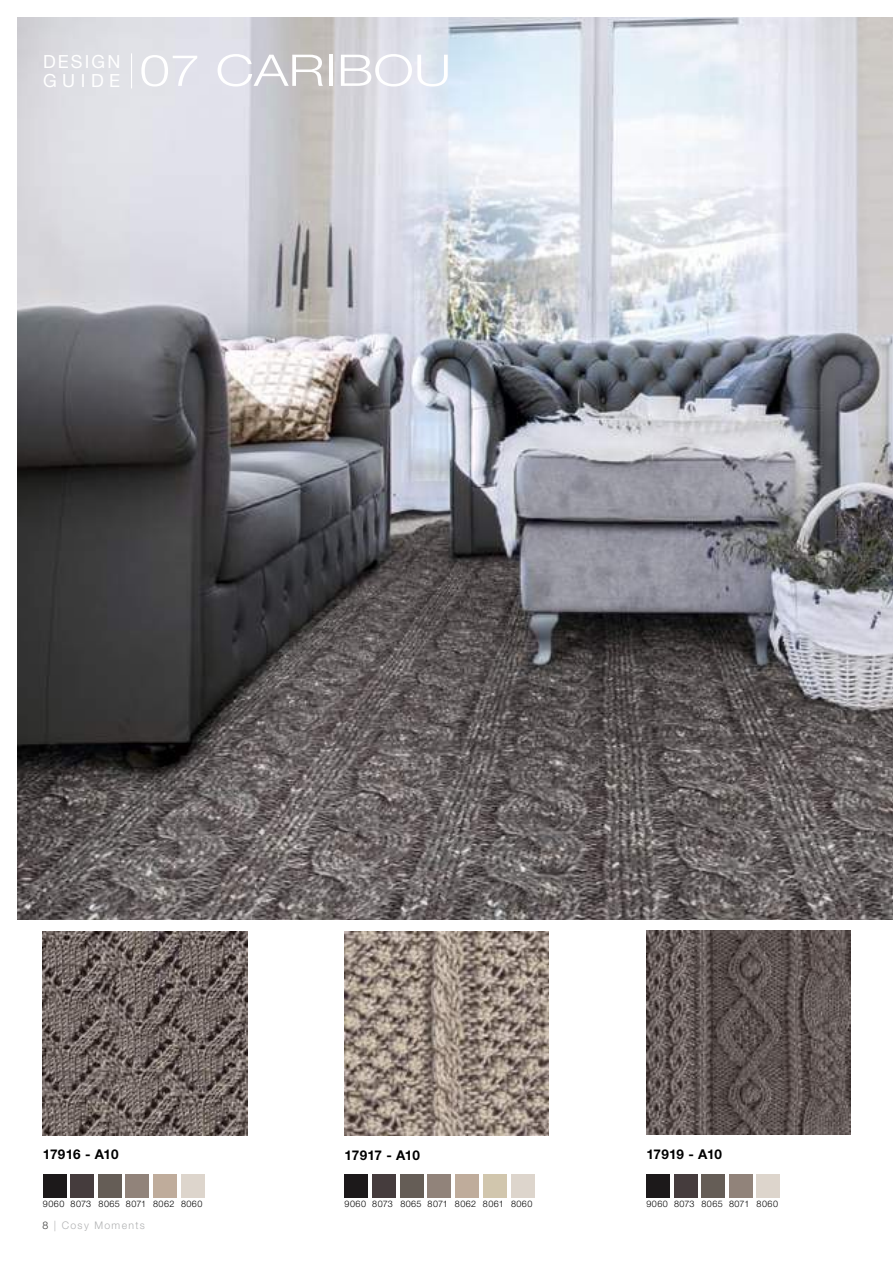
<style>
.page{position:relative;width:893px;height:1263px;background:#fff}
.page>*{position:absolute;margin:0;border:0;box-sizing:border-box;transform-origin:0 0}
.t1{font:300 43.65px "Helvetica Neue";color:#fff;scale:1.25 1}
.t2{font:18px/18.8px "Helvetica Neue";letter-spacing:.12em;color:#fff}
.t3{font:700 13.5px "Helvetica Neue LT Std";color:#000}
.t4{font:300 10.5px "Helvetica Neue";color:#b1b2b3}
.t5{font:300 9px "Helvetica Neue LT Std";letter-spacing:.045em;color:#000}
.s1{color:#3b3b3a}
</style>
<div class="page">
<img style="left:17px;top:17px;width:876px;height:903px">
<img style="left:646px;top:930px;width:204px;height:204px">
<img style="left:345px;top:931px;width:204px;height:204px">
<img style="left:43px;top:931px;width:204px;height:204px">
<div style="left:181px;top:1174px;width:23px;height:23px;background:#ddd5cc"></div>
<div style="left:98px;top:1174px;width:24px;height:24px;background:#655d56"></div>
<div style="left:71px;top:1174px;width:23px;height:24px;background:#453c3d"></div>
<div style="left:126px;top:1174px;width:23px;height:24px;background:#91837a"></div>
<div style="left:153px;top:1174px;width:24px;height:23px;background:#bfac9b"></div>
<div style="left:43px;top:1174px;width:23px;height:24px;background:#1c191a"></div>
<div style="left:511px;top:1174px;width:23px;height:24px;background:#ddd5cc"></div>
<div style="left:400px;top:1174px;width:23px;height:24px;background:#655d56"></div>
<div style="left:372px;top:1174px;width:24px;height:24px;background:#453c3d"></div>
<div style="left:427px;top:1174px;width:24px;height:24px;background:#91837a"></div>
<div style="left:455px;top:1174px;width:23px;height:23px;background:#bfac9b"></div>
<div style="left:483px;top:1174px;width:23px;height:24px;background:#d1c6ad"></div>
<div style="left:345px;top:1174px;width:23px;height:24px;background:#1c191a"></div>
<div style="left:757px;top:1174px;width:23px;height:24px;background:#ddd5cc"></div>
<div style="left:701px;top:1174px;width:24px;height:24px;background:#655d56"></div>
<div style="left:674px;top:1174px;width:23px;height:24px;background:#453c3d"></div>
<div style="left:729px;top:1174px;width:23px;height:24px;background:#91837a"></div>
<div style="left:646px;top:1174px;width:24px;height:24px;background:#1c191a"></div>
<hr style="left:131px;top:53px;width:1px;height:35px;background:#fff">
<h2 class="t2" style="left:43px;top:51px;width:79px">DESIGN<br>GUIDE</h2>
<h1 class="t1" style="left:140px;top:44px;width:251px">07 Caribou</h1>
<h3 class="t3" style="left:43px;top:1146px;width:77px">17916 - A10</h3>
<h3 class="t3" style="left:345px;top:1146px;width:77px">17917 - A10</h3>
<h3 class="t3" style="left:646px;top:1146px;width:77px">17919 - A10</h3>
<p class="t5" style="left:43px;top:1198px;width:161px">9060 8073 8065 8071 8062 8060</p>
<p class="t5" style="left:345px;top:1198px;width:189px">9060 8073 8065 8071 8062 8061 8060</p>
<p class="t5" style="left:646px;top:1198px;width:133px">9060 8073 8065 8071 8060</p>
<p class="t4" style="left:43px;top:1219px;width:104px"><span class="s1">8</span> | Cosy Moments</p>
</div>
